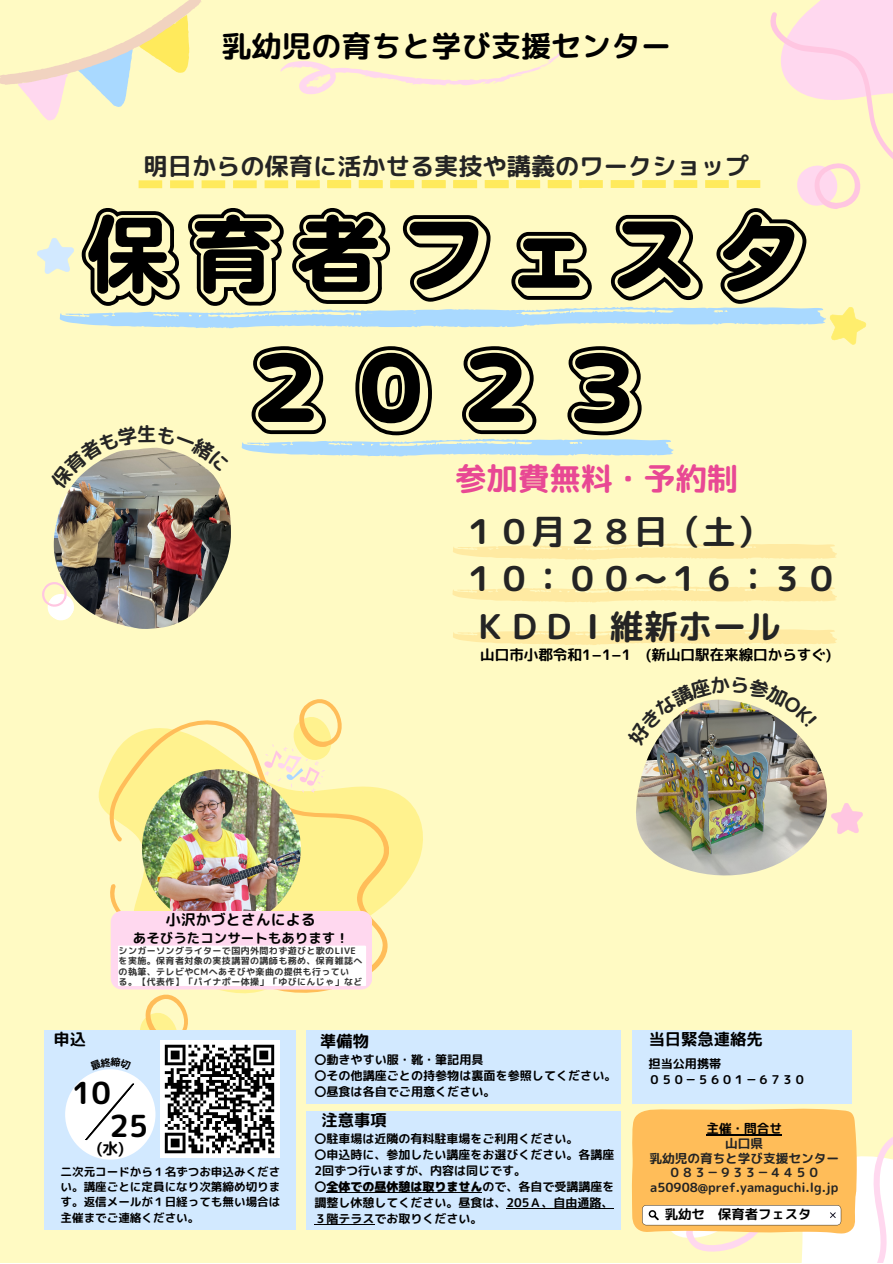
<style>
.page{position:relative;width:893px;height:1264px;background:#fff}
.page>*{position:absolute;margin:0;border:0;box-sizing:border-box;transform-origin:0 0}
.t1{font:101.85px "Mty Sousyoku Em Mr Jis W6";letter-spacing:.03em;color:#000}
.t2{font:34.05px "rounded mplus 1 p bold";color:#242424}
.t3{font:31.5px "rounded mplus 1 p bold";color:#e84894}
.t4{font:30.3px "rounded mplus 1 p bold";color:#000}
.t5{font:30px "rounded mplus 1 p bold";color:#000}
.t6{font:24.15px "rounded mplus 1 p bold";color:#242424}
.t7{font:16.2px "rounded mplus 1 p bold";color:#000}
.t8{font:15.75px "rounded mplus 1 p bold";color:#000}
.t9{font:15px "rounded mplus 1 p bold";color:#000}
.t10{font:14.55px "rounded mplus 1 p bold";color:#000}
.t11{font:13.5px "rounded mplus 1 p bold";color:#000}
.t12{font:13.35px "rounded mplus 1 p bold";color:#000}
.t13{font:12.6px "rounded mplus 1 p bold";color:#242424}
.t14{font:12.6px "rounded mplus 1 p bold";color:#000}
.t15{font:12.15px "rounded mplus 1 p bold";color:#000}
.t16{font:12px/16px "rounded mplus 1 p bold";color:#010101}
.t17{font:11.55px/15.5px "rounded mplus 1 p bold";color:#000;text-align:justify}
.t18{font:9px/10.5px "rounded mplus 1 p bold";letter-spacing:.045em;color:#333}
.s1{font-family:"rounded mplus 1 p black"}
</style>
<div class="page">
<div style="left:0;top:0;width:892px;height:1262px;background:#fffac3"></div>
<svg style="left:770px;top:0;width:122px;height:209px"></svg>
<div style="left:306px;top:1111px;width:314px;height:118px;background:#d2e9ff"></div>
<svg style="left:98px;top:699px;width:321px;height:349px"></svg>
<svg style="left:0;top:0;width:201px;height:120px"></svg>
<img style="left:142px;top:769px;width:159px;height:159px;border-radius:50%">
<svg style="left:241px;top:438px;width:433px;height:18px"></svg>
<svg style="left:37px;top:238px;width:37px;height:36px"></svg>
<svg style="left:831px;top:803px;width:32px;height:31px"></svg>
<svg style="left:258px;top:742px;width:70px;height:54px"></svg>
<svg style="left:280px;top:50px;width:283px;height:44px"></svg>
<svg style="left:453px;top:629px;width:384px;height:16px"></svg>
<svg style="left:453px;top:543px;width:384px;height:17px"></svg>
<svg style="left:452px;top:586px;width:385px;height:16px"></svg>
<svg style="left:632px;top:1108px;width:260px;height:154px"></svg>
<hr style="left:706px;top:1134px;width:76px;height:1px;background:#000">
<img style="left:54px;top:489px;width:177px;height:139px">
<svg style="left:42px;top:580px;width:34px;height:42px"></svg>
<img style="left:636px;top:746px;width:190px;height:130px">
<div style="left:111px;top:910px;width:261px;height:79px;background:#ffd8ef;border-radius:11px"></div>
<div style="left:118px;top:945px;width:248px;height:41px;background:#fff"></div>
<div style="left:306px;top:1030px;width:314px;height:74px;background:#d2e9ff"></div>
<div style="left:44px;top:1030px;width:251px;height:199px;background:#d2e9ff"></div>
<img style="left:160px;top:1040px;width:119px;height:117px">
<div style="left:65px;top:1069px;width:90px;height:90px;background:#fff;border-radius:50%"></div>
<svg style="left:85px;top:1083px;width:50px;height:58px"></svg>
<hr style="left:326px;top:1192px;width:156px;height:1px;background:#010101">
<hr style="left:506px;top:1208px;width:107px;height:1px;background:#010101">
<hr style="left:314px;top:1224px;width:60px;height:1px;background:#010101">
<div style="left:632px;top:1030px;width:220px;height:74px;background:#d2e9ff"></div>
<svg style="left:139px;top:180px;width:621px;height:8px"></svg>
<svg style="left:59px;top:307px;width:808px;height:38px"></svg>
<svg style="left:70px;top:447px;width:152px;height:42px"></svg>
<svg style="left:103px;top:1069px;width:14px;height:1px"></svg>
<img style="left:653px;top:699px;width:155px;height:47px">
<p class="t5" style="left:221px;top:24px;width:451px">乳幼児の育ちと学び支援センター</p>
<p class="t6" style="left:144px;top:149px;width:607px">明日からの保育に活かせる実技や講義のワークショップ</p>
<p class="t1" style="left:80px;top:206px;width:734px">保育者フェスタ</p>
<p class="t1" style="left:237px;top:340px;width:419px">２０２３</p>
<p class="t3" style="left:455px;top:456px;width:285px">参加費無料・予約制</p>
<p class="t2" style="left:463px;top:507px;width:308px">１０月２８日（土）</p>
<p class="t2" style="left:463px;top:554px;width:377px">１０：００～１６：３０</p>
<p class="t2" style="left:473px;top:602px;width:308px">ＫＤＤＩ維新ホール</p>
<p class="t10" style="left:480px;top:644px;width:353px">山口市小郡令和1−1−1 (新山口駅在来線口からすぐ)</p>
<p class="t9" style="left:166px;top:908px;width:151px">小沢かづとさんによる</p>
<p class="t11" style="left:133px;top:928px;width:217px">あそびうたコンサートもあります！</p>
<p class="t18" style="left:119px;top:945px;width:245px">シンガーソングライターで国内外問わず遊びと歌のLIVEを実施。保育者対象の実技講習の講師も務め、保育雑誌への執筆、テレビやCMへあそびや楽曲の提供も行ってい<br>る。【代表作】「パイナポー体操」「ゆびにんじゃ」など</p>
<p class="t7" style="left:53px;top:1027px;width:34px">申込</p>
<p class="t4" style="left:72px;top:1071px;width:40px">10</p>
<p class="t7" style="left:320px;top:1029px;width:50px">準備物</p>
<p class="t15" style="left:314px;top:1050px;width:171px">〇動きやすい服・靴・筆記用具</p>
<p class="t15" style="left:314px;top:1066px;width:304px">〇その他講座ごとの持参物は裏面を参照してください。</p>
<p class="t15" style="left:314px;top:1083px;width:183px">〇昼食は各自でご用意ください。</p>
<p class="t7" style="left:648px;top:1027px;width:115px">当日緊急連絡先</p>
<p class="t15" style="left:648px;top:1055px;width:74px">担当公用携帯</p>
<p class="t15" style="left:648px;top:1071px;width:159px">０５０－５６０１－６７３０</p>
<p class="t4" style="left:109px;top:1104px;width:40px">25</p>
<p class="t8" style="left:96px;top:1137px;width:30px">(水)</p>
<p class="t17" style="left:60px;top:1163px;width:221px">二次元コードから１名ずつお申込みください。講座ごとに定員になり次第締め切ります。返信メールが１日経っても無い場合は主催までご連絡ください。</p>
<p class="t7" style="left:321px;top:1108px;width:67px">注意事項</p>
<p class="t16" style="left:314px;top:1130px;width:265px">〇駐車場は近隣の有料駐車場をご利用ください。</p>
<p class="t16" style="left:314px;top:1146px;width:301px">〇申込時に、参加したい講座をお選びください。各講座<br>2回ずつ行いますが、内容は同じです。</p>
<p class="t16" style="left:314px;top:1178px;width:301px;text-align:justify">〇<span class="s1">全体での昼休憩は取りません</span>ので、各自で受講講座を調整し休憩してください。昼食は、205Ａ、自由通路、３階テラスでお取りください。</p>
<p class="t14" style="left:706px;top:1119px;width:77px">主催・問合せ</p>
<p class="t13" style="left:725px;top:1134px;width:39px">山口県</p>
<p class="t13" style="left:649px;top:1148px;width:191px">乳幼児の育ちと学び支援センター</p>
<p class="t13" style="left:668px;top:1163px;width:153px">０８３－９３３－４４５０</p>
<p class="t13" style="left:650px;top:1178px;width:190px">a50908@pref.yamaguchi.lg.jp</p>
<p class="t12" style="left:664px;top:1204px;width:148px">乳幼セ 保育者フェスタ</p>
</div>
